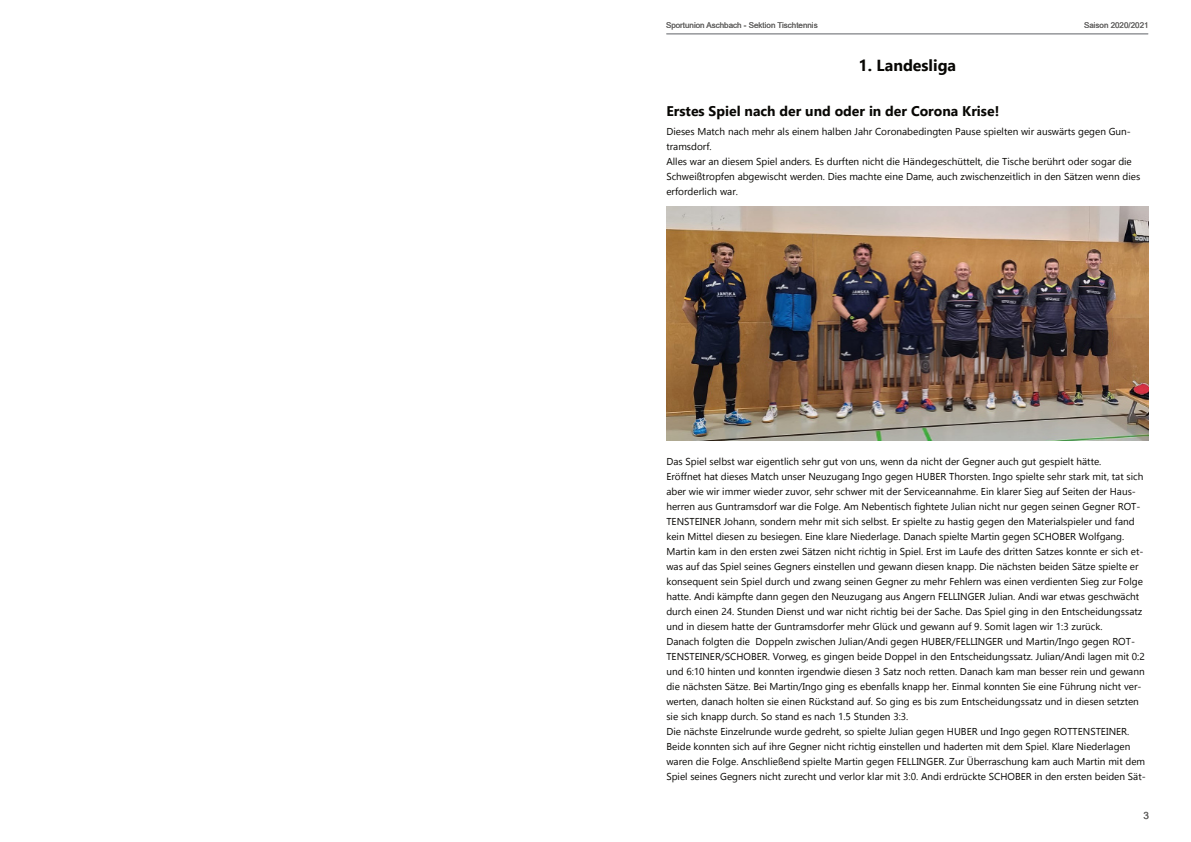
<style>
.page{position:relative;width:1191px;height:842px;background:#fff}
.page>*{position:absolute;margin:0;border:0;box-sizing:border-box;transform-origin:0 0}
.t1{font:700 16px "Gadugi";color:#080704}
.t2{font:700 14px "Gadugi";color:#080704}
.t3{font:10px/15px "Gadugi";color:#080704}
.t4{font:10px "Arial";color:#676665}
.t5{font:8px "Arial";color:#676665}
</style>
<div class="page">
<hr style="left:666px;top:34px;width:482px;height:1px;background:#929497">
<img style="left:666px;top:206px;width:482px;height:234px">
<p class="t5" style="left:666px;top:23px;width:153px">Sportunion Aschbach - Sektion Tischtennis</p>
<p class="t5" style="left:1084px;top:23px;width:66px">Saison 2020/2021</p>
<h1 class="t1" style="left:858px;top:60px;width:99px">1. Landesliga</h1>
<h2 class="t2" style="left:666px;top:106px;width:334px">Erstes Spiel nach der und oder in der Corona Krise!</h2>
<p class="t3" style="left:666px;top:125px;width:475px">Dieses Match nach mehr als einem halben Jahr Coronabedingten Pause spielten wir auswärts gegen Gun&shy;tramsdorf.<br>Alles war an diesem Spiel anders. Es durften nicht die Händegeschüttelt, die Tische berührt oder sogar die Schweißtropfen abgewischt werden. Dies machte eine Dame, auch zwischenzeitlich in den Sätzen wenn dies erforderlich war.</p>
<p class="t3" style="left:666px;top:455px;width:481px">Das Spiel selbst war eigentlich sehr gut von uns, wenn da nicht der Gegner auch gut gespielt hätte.<br>Eröffnet hat dieses Match unser Neuzugang Ingo gegen HUBER Thorsten. Ingo spielte sehr stark mit, tat sich aber wie wir immer wieder zuvor, sehr schwer mit der Serviceannahme. Ein klarer Sieg auf Seiten der Haus&shy;herren aus Guntramsdorf war die Folge. Am Nebentisch fightete Julian nicht nur gegen seinen Gegner ROT-TENSTEINER Johann, sondern mehr mit sich selbst. Er spielte zu hastig gegen den Materialspieler und fand kein Mittel diesen zu besiegen. Eine klare Niederlage. Danach spielte Martin gegen SCHOBER Wolfgang.<br>Martin kam in den ersten zwei Sätzen nicht richtig in Spiel. Erst im Laufe des dritten Satzes konnte er sich et&shy;was auf das Spiel seines Gegners einstellen und gewann diesen knapp. Die nächsten beiden Sätze spielte er konsequent sein Spiel durch und zwang seinen Gegner zu mehr Fehlern was einen verdienten Sieg zur Folge hatte. Andi kämpfte dann gegen den Neuzugang aus Angern FELLINGER Julian. Andi war etwas geschwächt durch einen 24. Stunden Dienst und war nicht richtig bei der Sache. Das Spiel ging in den Entscheidungssatz und in diesem hatte der Guntramsdorfer mehr Glück und gewann auf 9. Somit lagen wir 1:3 zurück.<br>Danach folgten die Doppeln zwischen Julian/Andi gegen HUBER/FELLINGER und Martin/Ingo gegen ROT-TENSTEINER/SCHOBER. Vorweg, es gingen beide Doppel in den Entscheidungssatz. Julian/Andi lagen mit 0:2 und 6:10 hinten und konnten irgendwie diesen 3 Satz noch retten. Danach kam man besser rein und gewann die nächsten Sätze. Bei Martin/Ingo ging es ebenfalls knapp her. Einmal konnten Sie eine Führung nicht ver&shy;werten, danach holten sie einen Rückstand auf. So ging es bis zum Entscheidungssatz und in diesen setzten sie sich knapp durch. So stand es nach 1.5 Stunden 3:3.<br>Die nächste Einzelrunde wurde gedreht, so spielte Julian gegen HUBER und Ingo gegen ROTTENSTEINER.<br>Beide konnten sich auf ihre Gegner nicht richtig einstellen und haderten mit dem Spiel. Klare Niederlagen waren die Folge. Anschließend spielte Martin gegen FELLINGER. Zur Überraschung kam auch Martin mit dem Spiel seines Gegners nicht zurecht und verlor klar mit 3:0. Andi erdrückte SCHOBER in den ersten beiden Sät-</p>
<p class="t4" style="left:1143px;top:812px;width:7px">3</p>
</div>
